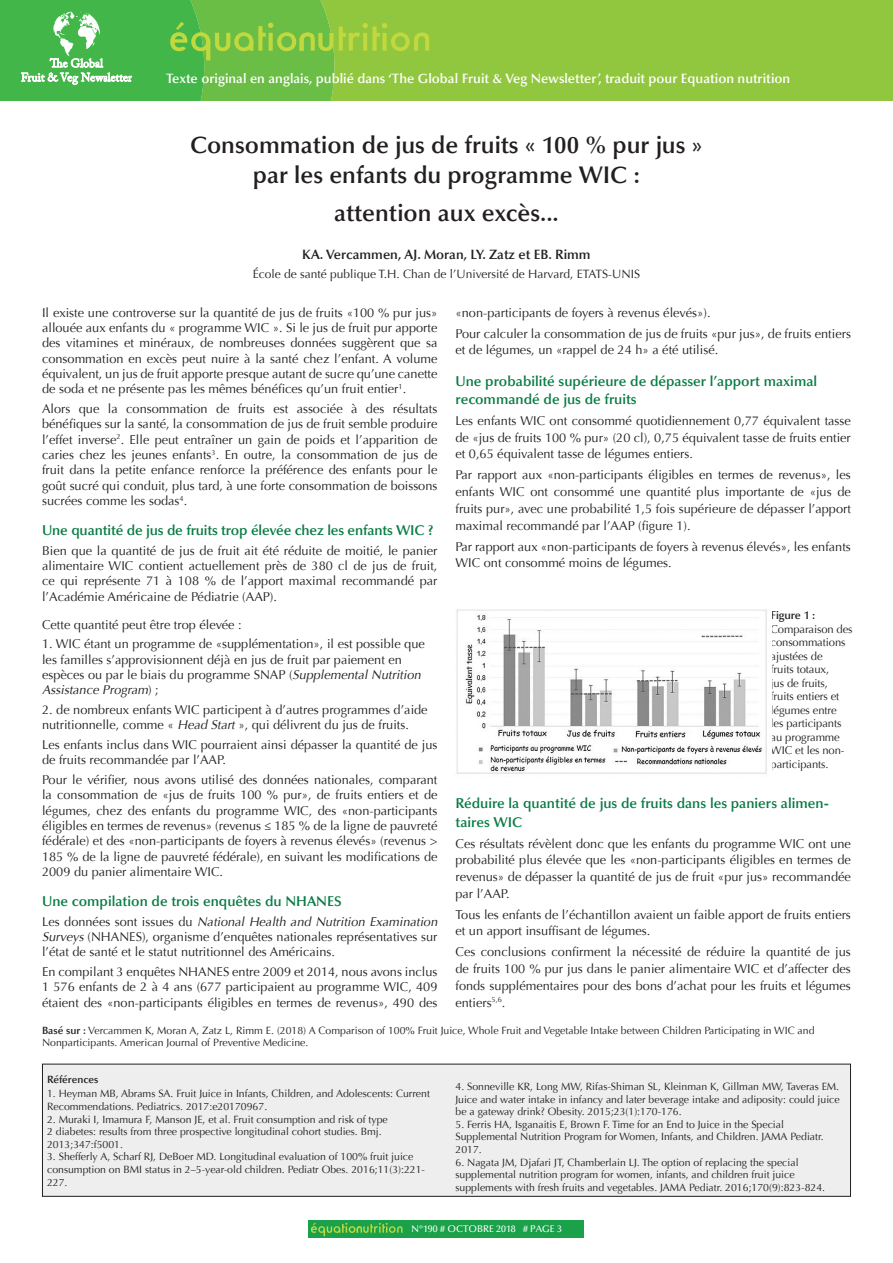
<style>
.page{position:relative;width:893px;height:1263px;background:#fff}
.page>*{position:absolute;margin:0;border:0;box-sizing:border-box;transform-origin:0 0}
.t1{font:600 24px/30px "Optima LT Std";color:#231f20;text-align:center}
.t2{font:600 14.25px/18.5px "Optima LT Std";color:#097c44}
.t3{font:600 13.5px "Optima LT Std";color:#fff}
.t4{font:600 13.5px "Optima LT Std";color:#231f20}
.t5{font:12.75px/15.3px "Optima LT Std";color:#231f20;text-align:justify}
.t6{font:12px "Optima LT Std";color:#231f20}
.t7{font:11.25px/13.5px "Optima LT Std";letter-spacing:-.01em;color:#231f20}
.t8{font:600 11.25px "Optima LT Std";letter-spacing:-.01em;color:#231f20}
.t9{font:10.5px/12.6px "Optima LT Std";color:#231f20}
.t10{font:600 10.5px "Optima LT Std";color:#231f20}
.t11{font:500 9.75px "Optima";color:#fff}
.s1{font-style:italic}
.s2{font-weight:600}
</style>
<div class="page">
<div style="left:309px;top:1220px;width:275px;height:18px;background:#1aa14a"></div>
<svg style="left:311px;top:1222px;width:91px;height:14px"></svg>
<div style="left:42px;top:1064px;width:808px;height:132px;background:#eeeeef"></div>
<div style="left:42px;top:1064px;width:809px;height:133px;border:1px solid #231f20"></div>
<div style="left:429px;top:0;width:464px;height:101px;background:#91c73e"></div>
<svg style="left:0;top:0;width:429px;height:101px;background:#6bbf4b"></svg>
<img style="left:456px;top:609px;width:311px;height:165px">
<p class="t3" style="left:166px;top:70px;width:626px">Texte original en anglais, publié dans ‘The Global Fruit &amp; Veg Newsletter’, traduit pour Equation nutrition</p>
<h1 class="t1" style="left:190px;top:130px;width:514px">Consommation de jus de fruits « 100 % pur jus » par les enfants du programme WIC :</h1>
<h1 class="t1" style="left:334px;top:198px;width:226px">attention aux excès...</h1>
<p class="t4" style="left:302px;top:247px;width:290px">KA. Vercammen, AJ. Moran, LY. Zatz et EB. Rimm</p>
<p class="t6" style="left:253px;top:267px;width:389px">École de santé publique T.H. Chan de l’Université de Harvard, ETATS-UNIS</p>
<p class="t5" style="left:42px;top:305px;width:397px">Il existe une controverse sur la quantité de jus de fruits «100 % pur jus» allouée aux enfants du « programme WIC ». Si le jus de fruit pur apporte des vitamines et minéraux, de nombreuses données suggèrent que sa consommation en excès peut nuire à la santé chez l’enfant. A volume équivalent, un jus de fruit apporte presque autant de sucre qu’une canette de soda et ne présente pas les mêmes bénéfices qu’un fruit entier<sup>1</sup>.</p>
<p class="t5" style="left:42px;top:401px;width:397px">Alors que la consommation de fruits est associée à des résultats bénéfiques sur la santé, la consommation de jus de fruit semble produire l’effet inverse<sup>2</sup>. Elle peut entraîner un gain de poids et l’apparition de caries chez les jeunes enfants<sup>3</sup>. En outre, la consommation de jus de fruit dans la petite enfance renforce la préférence des enfants pour le goût sucré qui conduit, plus tard, à une forte consommation de boissons sucrées comme les sodas<sup>4</sup>.</p>
<p class="t2" style="left:42px;top:521px;width:393px">Une quantité de jus de fruits trop élevée chez les enfants WIC ?</p>
<p class="t5" style="left:42px;top:543px;width:397px">Bien que la quantité de jus de fruit ait été réduite de moitié, le panier alimentaire WIC contient actuellement près de 380 cl de jus de fruit, ce qui représente 71 à 108 % de l’apport maximal recommandé par l’Académie Américaine de Pédiatrie (AAP).</p>
<p class="t5" style="left:42px;top:617px;width:201px">Cette quantité peut être trop élevée :</p>
<p class="t5" style="left:42px;top:637px;width:384px;text-align:left">1. WIC étant un programme de «supplémentation», il est possible que les familles s’approvisionnent déjà en jus de fruit par paiement en espèces ou par le biais du programme SNAP (<span class="s1">Supplemental Nutrition Assistance Program</span>) ;</p>
<p class="t5" style="left:42px;top:702px;width:387px">2. de nombreux enfants WIC participent à d’autres programmes d’aide nutritionnelle, comme « <span class="s1">Head Start</span> », qui délivrent du jus de fruits.</p>
<p class="t5" style="left:42px;top:737px;width:397px">Les enfants inclus dans WIC pourraient ainsi dépasser la quantité de jus de fruits recommandée par l’AAP.</p>
<p class="t5" style="left:42px;top:772px;width:397px">Pour le vérifier, nous avons utilisé des données nationales, comparant la consommation de «jus de fruits 100 % pur», de fruits entiers et de légumes, chez des enfants du programme WIC, des «non-participants éligibles en termes de revenus» (revenus ≤ 185 % de la ligne de pauvreté fédérale) et des «non-participants de foyers à revenus élevés» (revenus &gt; 185 % de la ligne de pauvreté fédérale), en suivant les modifications de 2009 du panier alimentaire WIC.</p>
<p class="t2" style="left:42px;top:892px;width:301px">Une compilation de trois enquêtes du NHANES</p>
<p class="t5" style="left:42px;top:914px;width:399px;text-align:left">L e s d o n n é e s s o n t i s s u e s d u <span class="s1">National Health and Nutrition Examination<br>Surveys</span> (NHANES), organisme d’enquêtes nationales représentatives sur l’état de santé et le statut nutritionnel des Américains.</p>
<p class="t5" style="left:42px;top:964px;width:397px">En compilant 3 enquêtes NHANES entre 2009 et 2014, nous avons inclus 1 576 enfants de 2 à 4 ans (677 participaient au programme WIC, 409 étaient des «non-participants éligibles en termes de revenus», 490 des</p>
<p class="t5" style="left:455px;top:302px;width:397px;line-height:21px">«non-participants de foyers à revenus élevés»).<br>Pour calculer la consommation de jus de fruits «pur jus», de fruits entiers</p>
<p class="t5" style="left:455px;top:342px;width:264px">et de légumes, un «rappel de 24 h» a été utilisé.</p>
<p class="t2" style="left:455px;top:372px;width:363px">Une probabilité supérieure de dépasser l’apport maximal recommandé de jus de fruits</p>
<p class="t5" style="left:455px;top:413px;width:397px;line-height:16.6px">Les enfants WIC ont consommé quotidiennement 0,77 équivalent tasse de «jus de fruits 100 % pur» (20 cl), 0,75 équivalent tasse de fruits entier et 0,65 équivalent tasse de légumes entiers.</p>
<p class="t5" style="left:455px;top:467px;width:397px;line-height:16.6px">Par rapport aux «non-participants éligibles en termes de revenus», les enfants WIC ont consommé une quantité plus importante de «jus de fruits pur», avec une probabilité 1,5 fois supérieure de dépasser l’apport maximal recommandé par l’AAP (figure 1).</p>
<p class="t5" style="left:455px;top:538px;width:397px;line-height:16.6px">Par rapport aux «non-participants de foyers à revenus élevés», les enfants<br>WIC ont consommé moins de légumes.</p>
<p class="t8" style="left:771px;top:609px;width:46px">Figure 1 :</p>
<p class="t7" style="left:771px;top:622px;width:84px">Comparaison des consommations ajustées de<br>fruits totaux,<br>jus de fruits, fruits entiers et légumes entre<br>les participants au programme<br>WIC et les non&shy;participants.</p>
<p class="t2" style="left:455px;top:794px;width:375px">Réduire la quantité de jus de fruits dans les paniers alimen&shy;taires WIC</p>
<p class="t5" style="left:455px;top:835px;width:397px;line-height:16.6px">Ces résultats révèlent donc que les enfants du programme WIC ont une probabilité plus élevée que les «non-participants éligibles en termes de revenus» de dépasser la quantité de jus de fruit «pur jus» recommandée par l’AAP.</p>
<p class="t5" style="left:455px;top:906px;width:397px;line-height:16.6px">Tous les enfants de l’échantillon avaient un faible apport de fruits entiers et un apport insuffisant de légumes.</p>
<p class="t5" style="left:455px;top:944px;width:397px;line-height:16.6px">Ces conclusions confirment la nécessité de réduire la quantité de jus de fruits 100 % pur jus dans le panier alimentaire WIC et d’affecter des fonds supplémentaires pour des bons d’achat pour les fruits et légumes entiers<sup>5,6</sup>.</p>
<p class="t9" style="left:42px;top:1024px;width:774px"><span class="s2">Basé sur :</span> Vercammen K, Moran A, Zatz L, Rimm E. (2018) A Comparison of 100% Fruit Juice, Whole Fruit and Vegetable Intake between Children Participating in WIC and<br>Nonparticipants. American Journal of Preventive Medicine.</p>
<p class="t10" style="left:47px;top:1073px;width:53px">Références</p>
<p class="t9" style="left:47px;top:1087px;width:384px">1. Heyman MB, Abrams SA. Fruit Juice in Infants, Children, and Adolescents: Current<br>Recommendations. Pediatrics. 2017:e20170967.</p>
<p class="t9" style="left:47px;top:1113px;width:342px">2. Muraki I, Imamura F, Manson JE, et al. Fruit consumption and risk of type<br>2 diabetes: results from three prospective longitudinal cohort studies. Bmj.<br>2013;347:f5001.</p>
<p class="t9" style="left:47px;top:1150px;width:379px">3. Shefferly A, Scharf RJ, DeBoer MD. Longitudinal evaluation of 100% fruit juice consumption on BMI status in 2–5-year-old children. Pediatr Obes. 2016;11(3):221-<br>227.</p>
<p class="t9" style="left:455px;top:1080px;width:386px;text-align:justify">4. Sonneville KR, Long MW, Rifas-Shiman SL, Kleinman K, Gillman MW, Taveras EM.<br>Juice and water intake in infancy and later beverage intake and adiposity: could juice be a gateway drink? Obesity. 2015;23(1):170-176.</p>
<p class="t9" style="left:455px;top:1118px;width:370px">5. Ferris HA, Isganaitis E, Brown F. Time for an End to Juice in the Special<br>Supplemental Nutrition Program for Women, Infants, and Children. JAMA Pediatr.<br>2017.</p>
<p class="t9" style="left:455px;top:1156px;width:371px">6. Nagata JM, Djafari JT, Chamberlain LJ. The option of replacing the special supplemental nutrition program for women, infants, and children fruit juice supplements with fresh fruits and vegetables. JAMA Pediatr. 2016;170(9):823-824.</p>
<p class="t11" style="left:412px;top:1225px;width:152px">N°190 # OCTOBRE 2018 # PAGE 3</p>
</div>
